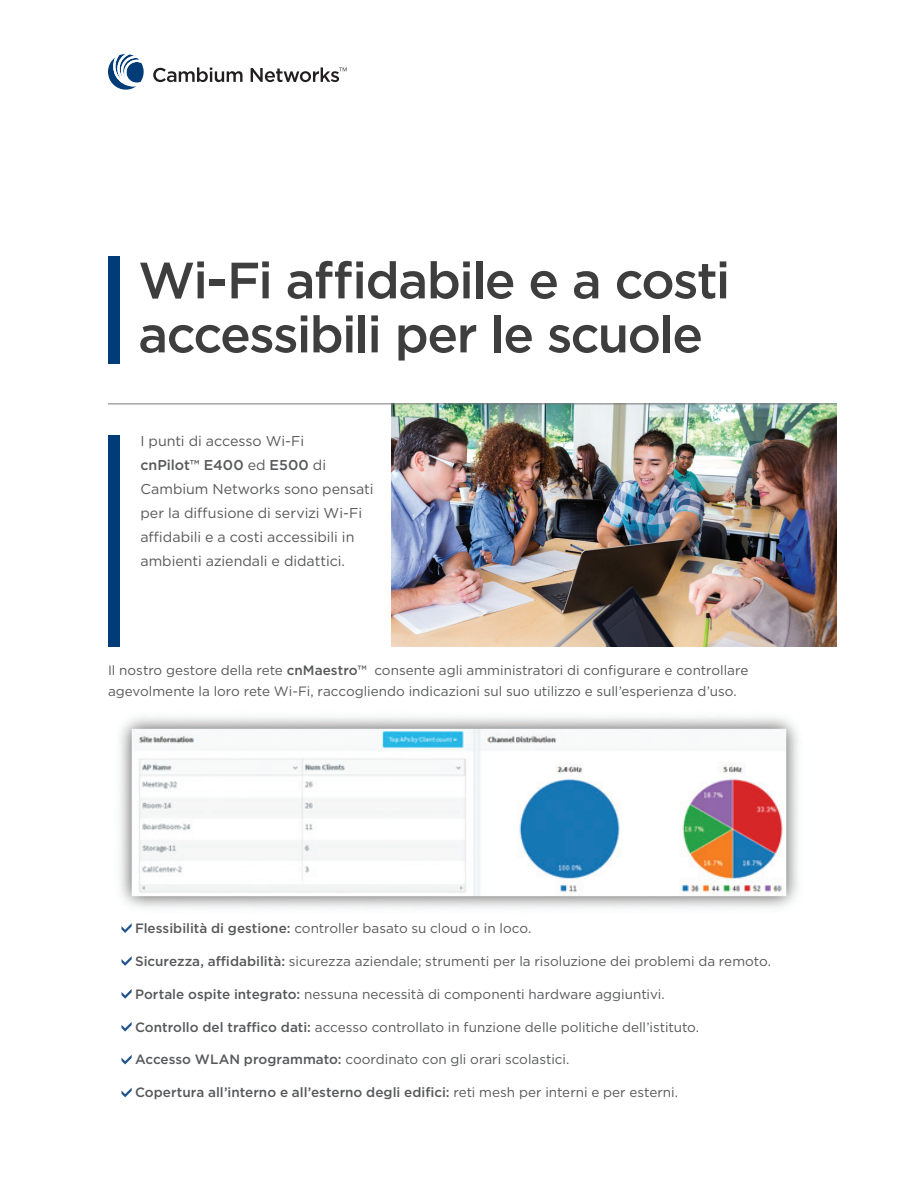
<style>
.page{position:relative;width:918px;height:1188px;background:#fff}
.page>*{position:absolute;margin:0;border:0;box-sizing:border-box;transform-origin:0 0}
.t1{font:500 51px/54px "Gotham";letter-spacing:-.035em;color:#3e3e3f}
.t2{font:14.25px/24px "Gotham";letter-spacing:-.005em;color:#57585a}
.t3{font:13.5px/21px "Gotham";color:#57585a}
.t4{font:500 13.5px "Gotham";color:#57585a}
.s1{font-weight:500}
.s2{font-weight:400}
</style>
<div class="page">
<img style="left:120px;top:716px;width:678px;height:193px">
<svg style="left:122px;top:923px;width:10px;height:10px"></svg>
<svg style="left:122px;top:956px;width:10px;height:10px"></svg>
<svg style="left:122px;top:989px;width:10px;height:10px"></svg>
<svg style="left:122px;top:1022px;width:10px;height:10px"></svg>
<svg style="left:122px;top:1055px;width:10px;height:9px"></svg>
<svg style="left:122px;top:1088px;width:10px;height:9px"></svg>
<img style="left:392px;top:405px;width:445px;height:241px">
<svg style="left:153px;top:67px;width:90px;height:15px"></svg>
<svg style="left:251px;top:67px;width:96px;height:15px"></svg>
<svg style="left:108px;top:54px;width:36px;height:36px"></svg>
<hr style="left:108px;top:404px;width:729px;height:1px;background:#76787b">
<div style="left:108px;top:435px;width:12px;height:211px;background:#003d78"></div>
<div style="left:108px;top:256px;width:12px;height:108px;background:#003d78"></div>
<h1 class="t1" style="left:138px;top:253px;width:594px">Wi-Fi affidabile e a costi accessibili per le scuole</h1>
<p class="t2" style="left:140px;top:428px;width:235px">I punti di accesso Wi-Fi<br><span class="s1">cnPilot™ E400</span> ed <span class="s1">E500</span> di<br>Cambium Networks sono pensati per la diffusione di servizi Wi-Fi affidabili e a costi accessibili in ambienti aziendali e didattici.</p>
<p class="t3" style="left:108px;top:659px;width:642px">Il nostro gestore della rete <span class="s1">cnMaestro™</span> consente agli amministratori di configurare e controllare agevolmente la loro rete Wi-Fi, raccogliendo indicazioni sul suo utilizzo e sull’esperienza d’uso.</p>
<p class="t3" style="left:135px;top:917px;width:398px"><span class="s1">Flessibilità di gestione:</span> controller basato su cloud o in loco.</p>
<p class="t3" style="left:135px;top:950px;width:638px"><span class="s1">Sicurezza, affidabilità:</span> sicurezza aziendale; strumenti per la risoluzione dei problemi da remoto.</p>
<p class="t3" style="left:135px;top:983px;width:531px"><span class="s1">Portale ospite integrato:</span> nessuna necessità di componenti hardware aggiuntivi.</p>
<p class="t3" style="left:135px;top:1016px;width:566px"><span class="s1">Controllo del traffico dati:</span> accesso controllato in funzione delle politiche dell’istituto.</p>
<p class="t3" style="left:135px;top:1049px;width:436px"><span class="s1">Accesso WLAN programmato:</span> coordinato con gli orari scolastici.</p>
<p class="t4" style="left:135px;top:1084px;width:545px">Copertura all’interno e all’esterno degli edifici: <span class="s2">reti mesh per interni e per esterni.</span></p>
</div>
